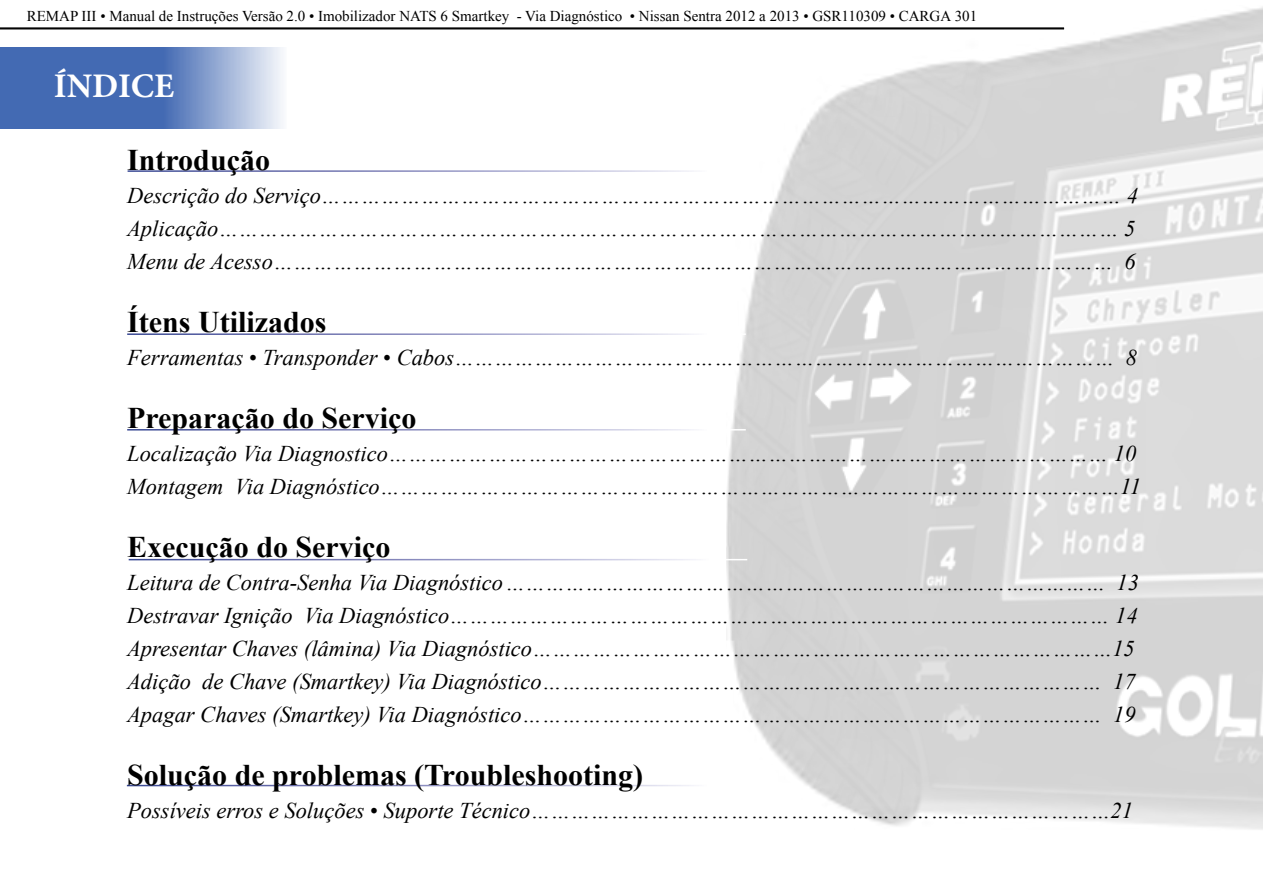
<style>
.page{position:relative;width:1263px;height:893px;background:#fff}
.page>*{position:absolute;margin:0;border:0;box-sizing:border-box;transform-origin:0 0}
.t1{font:700 34.5px "Minion Pro";color:#fff}
.t2{font:700 30px "Times New Roman";color:#000}
.t3{font:italic 22.5px/33px "Times New Roman";color:#000}
.t4{font:15px "Times New Roman";color:#000}
.s1{font-style:normal}
</style>
<div class="page">
<hr style="left:0;top:28px;width:1064px;height:1px;background:#000">
<hr style="left:0;top:29px;width:1064px;height:1px;background:#000">
<img style="left:727px;top:7px;width:536px;height:823px">
<svg style="left:0;top:47px;width:283px;height:82px;background:#6887c2"></svg>
<hr style="left:127px;top:333px;width:619px;height:2px;background:#fff">
<hr style="left:128px;top:170px;width:618px;height:2px;background:#fff">
<hr style="left:127px;top:429px;width:619px;height:2px;background:#fff">
<hr style="left:129px;top:559px;width:618px;height:1px;background:#fff">
<hr style="left:127px;top:785px;width:618px;height:1px;background:#fff">
<p class="t4" style="left:27px;top:6px;width:952px">REMAP III • Manual de Instruções Versão 2.0 • Imobilizador NATS 6 Smartkey - Via Diagnóstico • Nissan Sentra 2012 a 2013 • GSR110309 • CARGA 301</p>
<h1 class="t1" style="left:54px;top:62px;width:122px">ÍNDICE</h1>
<h2 class="t2" style="left:127px;top:140px;width:144px">Introdução</h2>
<p class="t3" style="left:127px;top:179px;width:1012px;text-align:justify">Descrição do Serviço………………………………………………………………………………………………………… 4<br>Aplicação……………………………………………………………………………………………………………………… 5<br>Menu de Acesso……………………………………………………………………………………………………………… 6</p>
<h2 class="t2" style="left:127px;top:302px;width:201px">Ítens Utilizados</h2>
<p class="t3" style="left:127px;top:341px;width:1011px">Ferramentas <span class="s1">•</span> Transponder <span class="s1">•</span> Cabos……………………………………………………………………………………… 8</p>
<h2 class="t2" style="left:127px;top:398px;width:291px">Preparação do Serviço</h2>
<p class="t3" style="left:127px;top:437px;width:1015px">Localização Via Diagnostico……………………………………………………………………………………………… 10<br>Montagem Via Diagnóstico…………………………………………………………………………………………………11</p>
<h2 class="t2" style="left:127px;top:527px;width:265px">Execução do Serviço</h2>
<p class="t3" style="left:127px;top:566px;width:1013px">Leitura de Contra-Senha Via Diagnóstico……………………………………………………………………………… 13<br>Destravar Ignição Via Diagnóstico……………………………………………………………………………………… 14<br>Apresentar Chaves (lâmina) Via Diagnóstico……………………………………………………………………………15<br>Adição de Chave (Smartkey) Via Diagnóstico………………………………………………………………………… 17<br>Apagar Chaves (Smartkey) Via Diagnóstico…………………………………………………………………………… 19</p>
<h2 class="t2" style="left:127px;top:755px;width:517px">Solução de problemas (Troubleshooting)</h2>
<p class="t3" style="left:127px;top:794px;width:1007px">Possíveis erros e Soluções <span class="s1">•</span> Suporte Técnico……………………………………………………………………………21</p>
</div>
